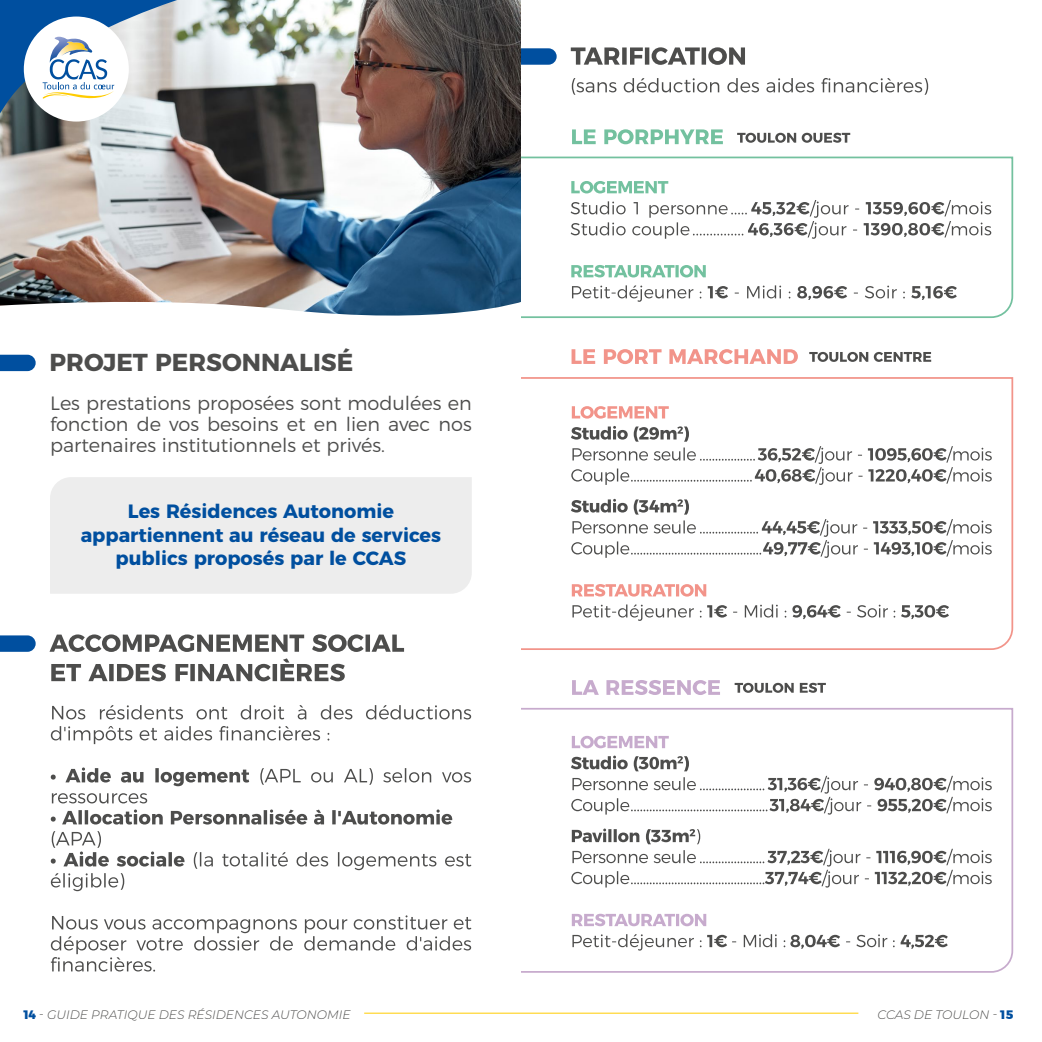
<style>
.page{position:relative;width:1042px;height:1042px;background:#fff}
.page>*{position:absolute;margin:0;border:0;box-sizing:border-box;transform-origin:0 0}
.t1{font:700 24.5px "Montserrat";color:#4d4d4c}
.t2{font:300 19.25px/21px "Montserrat";color:#4d4d4c;text-align:justify}
.t3{font:700 19.25px/23.1px "Montserrat";color:#004f9f;text-align:center}
.t4{font:italic 300 12.25px "Montserrat";color:#4d4d4c}
.s1{font-weight:800;font-style:normal;color:#004f9f}
</style>
<div class="page">
<hr style="left:364px;top:1013px;width:157px;height:1px;background:#fc0">
<hr style="left:521px;top:1013px;width:337px;height:1px;background:#fc0">
<svg style="left:0;top:635px;width:36px;height:17px"></svg>
<svg style="left:521px;top:48px;width:36px;height:17px"></svg>
<svg style="left:51px;top:658px;width:294px;height:23px"></svg>
<svg style="left:49px;top:634px;width:355px;height:18px"></svg>
<svg style="left:571px;top:47px;width:174px;height:18px"></svg>
<svg style="left:572px;top:78px;width:356px;height:17px"></svg>
<svg style="left:521px;top:156px;width:493px;height:162px"></svg>
<svg style="left:521px;top:708px;width:493px;height:265px"></svg>
<svg style="left:521px;top:377px;width:493px;height:273px"></svg>
<svg style="left:572px;top:129px;width:151px;height:15px"></svg>
<svg style="left:734px;top:683px;width:92px;height:10px"></svg>
<svg style="left:809px;top:352px;width:122px;height:10px"></svg>
<svg style="left:737px;top:133px;width:113px;height:10px"></svg>
<svg style="left:571px;top:349px;width:227px;height:15px"></svg>
<svg style="left:572px;top:680px;width:148px;height:15px"></svg>
<img style="left:0;top:0;width:521px;height:316px">
<svg style="left:0;top:0;width:260px;height:192px;background:#8f99a1"></svg>
<div style="left:24px;top:17px;width:105px;height:105px;background:#fff;border-radius:50%"></div>
<svg style="left:42px;top:37px;width:72px;height:62px"></svg>
<svg style="left:0;top:355px;width:36px;height:16px"></svg>
<div style="left:50px;top:477px;width:422px;height:117px;background:#ededed"></div>
<svg style="left:51px;top:915px;width:420px;height:56px"></svg>
<svg style="left:51px;top:831px;width:420px;height:60px"></svg>
<svg style="left:51px;top:809px;width:401px;height:15px"></svg>
<svg style="left:52px;top:793px;width:95px;height:10px"></svg>
<svg style="left:51px;top:767px;width:420px;height:19px"></svg>
<svg style="left:51px;top:726px;width:278px;height:18px"></svg>
<svg style="left:52px;top:705px;width:419px;height:14px"></svg>
<p class="t1" style="left:50px;top:342px;width:305px">PROJET PERSONNALISÉ</p>
<p class="t2" style="left:50px;top:390px;width:423px">Les prestations proposées sont modulées en fonction de vos besoins et en lien avec nos partenaires institutionnels et privés.</p>
<p class="t3" style="left:81px;top:498px;width:362px">Les Résidences Autonomie appartiennent au réseau de services publics proposés par le CCAS</p>
<p class="t4" style="left:24px;top:1006px;width:328px"><span class="s1">14</span> - GUIDE PRATIQUE DES RÉSIDENCES AUTONOMIE</p>
<p class="t4" style="left:877px;top:1006px;width:137px">CCAS DE TOULON - <span class="s1">15</span></p>
</div>
